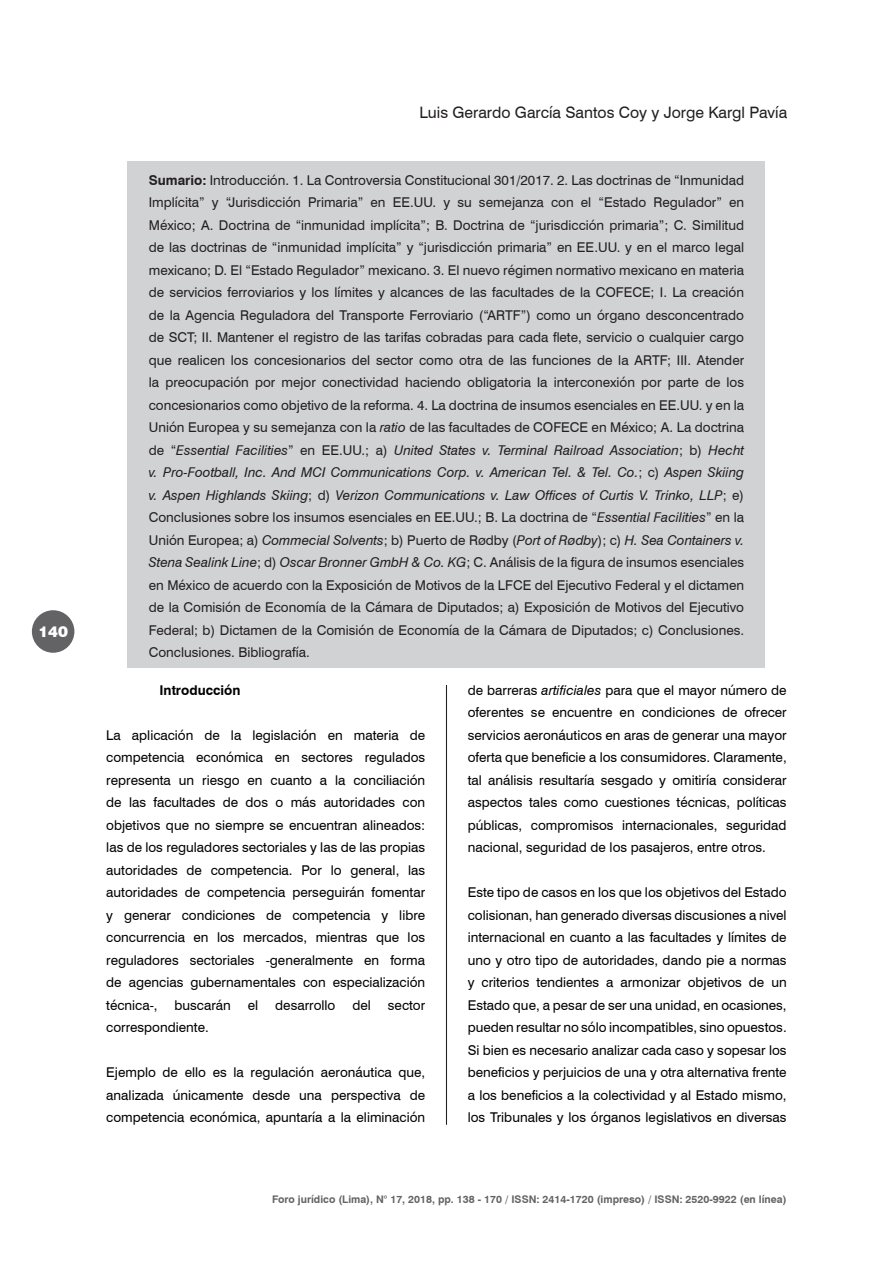
<style>
.page{position:relative;width:893px;height:1263px;background:#fff}
.page>*{position:absolute;margin:0;border:0;box-sizing:border-box;transform-origin:0 0}
.t1{font:15.75px "Swiss 721 BT";color:#231f20}
.t2{font:900 15px "Swiss 721 BT";color:#fff}
.t3{font:13.5px/22.5px "Swiss 721 BT";color:#231f20;text-align:justify}
.t4{font:13.5px/22.5px "Swiss 721 BT";color:#000;text-align:justify}
.Heading_1{font:700 13.5px "Swiss 721 BT";color:#000}
.t5{font:700 10.5px "Swiss 721 BT";color:#636366}
.s1{font-weight:700}
.s2{font-style:italic}
</style>
<div class="page">
<div style="left:32px;top:610px;width:42px;height:43px;background:#636366;border-radius:50%"></div>
<hr style="left:446px;top:166px;width:1px;height:959px;background:#231f20">
<div style="left:432px;top:664px;width:29px;height:21px;background:#fff"></div>
<div style="left:128px;top:162px;width:637px;height:506px;background:#d1d2d4"></div>
<p class="t2" style="left:38px;top:622px;width:31px">140</p>
<p class="t1" style="left:419px;top:102px;width:369px">Luis Gerardo García Santos Coy y Jorge Kargl Pavía</p>
<p class="t3" style="left:149px;top:168px;width:597px"><span class="s1">Sumario:</span> Introducción. 1. La Controversia Constitucional 301/2017. 2. Las doctrinas de “Inmunidad Implícita” y “Jurisdicción Primaria” en EE.UU. y su semejanza con el “Estado Regulador” en México; A. Doctrina de “inmunidad implícita”; B. Doctrina de “jurisdicción primaria”; C. Similitud de las doctrinas de “inmunidad implícita” y “jurisdicción primaria” en EE.UU. y en el marco legal mexicano; D. El “Estado Regulador” mexicano. 3. El nuevo régimen normativo mexicano en materia de servicios ferroviarios y los límites y alcances de las facultades de la COFECE; I. La creación de la Agencia Reguladora del Transporte Ferroviario (“ARTF”) como un órgano desconcentrado de SCT; II. Mantener el registro de las tarifas cobradas para cada flete, servicio o cualquier cargo que realicen los concesionarios del sector como otra de las funciones de la ARTF; III. Atender la preocupación por mejor conectividad haciendo obligatoria la interconexión por parte de los concesionarios como objetivo de la reforma. 4. La doctrina de insumos esenciales en EE.UU. y en la Unión Europea y su semejanza con la <span class="s2">ratio</span> de las facultades de COFECE en México; A. La doctrina de “<span class="s2">Essential Facilities</span>” en EE.UU.; a) <span class="s2">United States v. Terminal Railroad Association</span>; b) <span class="s2">Hecht v. Pro-Football, Inc. And MCI Communications Corp. v. American Tel. &amp; Tel. Co.</span>; c) <span class="s2">Aspen Skiing v. Aspen Highlands Skiing</span>; d) <span class="s2">Verizon Communications v. Law Offices of Curtis V. Trinko, LLP</span>; e)<br>Conclusiones sobre los insumos esenciales en EE.UU.; B. La doctrina de “<span class="s2">Essential Facilities</span>” en la Unión Europea; a) <span class="s2">Commecial Solvents</span>; b) Puerto de Rødby (<span class="s2">Port of Rødby</span>); c) <span class="s2">H. Sea Containers v.<br>Stena Sealink Line</span>; d) <span class="s2">Oscar Bronner GmbH &amp; Co. KG</span>; C. Análisis de la figura de insumos esenciales en México de acuerdo con la Exposición de Motivos de la LFCE del Ejecutivo Federal y el dictamen de la Comisión de Economía de la Cámara de Diputados; a) Exposición de Motivos del Ejecutivo Federal; b) Dictamen de la Comisión de Economía de la Cámara de Diputados; c) Conclusiones.<br>Conclusiones. Bibliografía.</p>
<p class="Heading_1" style="left:159px;top:681px;width:83px">Introducción</p>
<p class="t4" style="left:106px;top:723px;width:320px">La aplicación de la legislación en materia de competencia económica en sectores regulados representa un riesgo en cuanto a la conciliación de las facultades de dos o más autoridades con objetivos que no siempre se encuentran alineados: las de los reguladores sectoriales y las de las propias autoridades de competencia. Por lo general, las autoridades de competencia perseguirán fomentar y generar condiciones de competencia y libre concurrencia en los mercados, mientras que los reguladores sectoriales -generalmente en forma de agencias gubernamentales con especialización técnica-,</p>
<p class="t4" style="left:468px;top:678px;width:320px">de barreras <span class="s2">artificiales</span> para que el mayor número de oferentes se encuentre en condiciones de ofrecer servicios aeronáuticos en aras de generar una mayor oferta que beneficie a los consumidores. Claramente, tal análisis resultaría sesgado y omitiría considerar aspectos tales como cuestiones técnicas, políticas públicas, compromisos internacionales, seguridad nacional, seguridad de los pasajeros, entre otros.</p>
<p class="t4" style="left:468px;top:881px;width:320px">Este tipo de casos en los que los objetivos del Estado colisionan, han generado diversas discusiones a nivel internacional en cuanto a las facultades y límites de uno y otro tipo de autoridades, dando pie a normas y criterios tendientes a armonizar objetivos de un Estado que, a pesar de ser una unidad, en ocasiones, pueden resultar no sólo incompatibles, sino opuestos.<br>Si bien es necesario analizar cada caso y sopesar los beneficios y perjuicios de una y otra alternativa frente a los beneficios a la colectividad y al Estado mismo, los Tribunales y los órganos legislativos en diversas</p>
<p class="t4" style="left:175px;top:993px;width:58px">buscarán</p>
<p class="t4" style="left:248px;top:993px;width:12px">el</p>
<p class="t4" style="left:275px;top:993px;width:62px">desarrollo</p>
<p class="t4" style="left:352px;top:993px;width:20px">del</p>
<p class="t4" style="left:388px;top:993px;width:39px">sector</p>
<p class="t4" style="left:106px;top:1016px;width:104px">correspondiente.</p>
<p class="t4" style="left:106px;top:1061px;width:320px">Ejemplo de ello es la regulación aeronáutica que, analizada únicamente desde una perspectiva de competencia económica, apuntaría a la eliminación</p>
<p class="t5" style="left:272px;top:1192px;width:516px">Foro jurídico (Lima), N° 17, 2018, pp. 138 - 170 / ISSN: 2414-1720 (impreso) / ISSN: 2520-9922 (en línea)</p>
</div>
